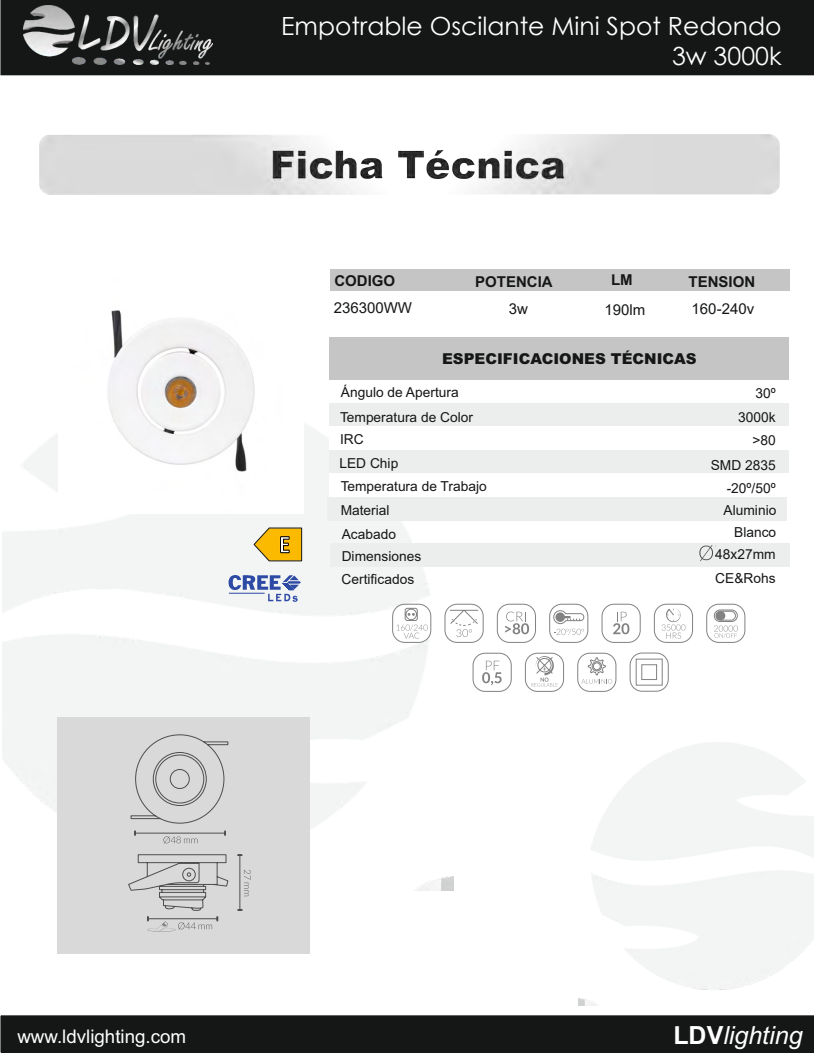
<style>
.page{position:relative;width:814px;height:1053px;background:#fff}
.page>*{position:absolute;margin:0;border:0;box-sizing:border-box;transform-origin:0 0}
.t1{font:700 25.38px "Calibri";color:#fff;scale:.92 1}
.t2{font:25px/30px "Century Gothic";color:#fff;text-align:right}
.t3{font:italic 25px "Arial";color:#fff}
.t4{font:18.75px "Arial";color:#fff}
.t5{font:900 15px "Arial";color:#151616}
.t6{font:700 15px "Arial";color:#151616}
.t7{font:15px "Arial";color:#151616}
.t8{font:15px "Arial";color:#151616}
.t9{font:13.75px/25.8px "Arial";color:#151616}
.t10{font:13.75px "Arial";color:#151616}
.s1{font-style:inherit}
.s2{font-weight:700;font-style:normal}
</style>
<div class="page">
<svg style="left:1px;top:75px;width:813px;height:423px"></svg>
<div style="left:304px;top:119px;width:488px;height:60px;background:#fff;border:1px solid #d9d9da;border-radius:11px"></div>
<div style="left:52px;top:119px;width:516px;height:60px;background:#fff;border:1px solid #d9d9da;border-radius:11px"></div>
<div style="left:330px;top:269px;width:459px;height:22px;background:#c5c5c5"></div>
<div style="left:330px;top:337px;width:459px;height:42px;background:#c5c5c5"></div>
<div style="left:329px;top:380px;width:459px;height:23px;background:#fff"></div>
<div style="left:330px;top:403px;width:459px;height:23px;background:#eceded"></div>
<div style="left:330px;top:449px;width:459px;height:23px;background:#eceded"></div>
<div style="left:328px;top:497px;width:459px;height:24px;background:#eceded"></div>
<div style="left:330px;top:543px;width:459px;height:24px;background:#eceded"></div>
<div style="left:330px;top:473px;width:459px;height:23px;background:#fff"></div>
<div style="left:330px;top:426px;width:459px;height:24px;background:#fff"></div>
<div style="left:0;top:0;width:814px;height:75px;background:#151616"></div>
<img style="left:23px;top:5px;width:189px;height:60px">
<div style="left:1px;top:1015px;width:813px;height:37px;background:#151616"></div>
<div style="left:57px;top:717px;width:252px;height:237px;background:#d9d9da"></div>
<img style="left:39px;top:134px;width:740px;height:61px">
<img style="left:58px;top:269px;width:245px;height:229px">
<hr style="left:136px;top:832px;width:89px;height:1px;background:#4e4e4d">
<hr style="left:240px;top:855px;width:1px;height:55px;background:#4e4e4d">
<svg style="left:163px;top:836px;width:34px;height:7px"></svg>
<svg style="left:244px;top:870px;width:7px;height:26px"></svg>
<svg style="left:130px;top:734px;width:98px;height:89px"></svg>
<svg style="left:128px;top:854px;width:101px;height:77px"></svg>
<svg style="left:699px;top:545px;width:17px;height:16px"></svg>
<svg style="left:505px;top:611px;width:24px;height:23px"></svg>
<div style="left:497px;top:604px;width:39px;height:38px;border:1px solid #818281;border-radius:12px"></div>
<svg style="left:392px;top:603px;width:39px;height:39px"></svg>
<svg style="left:444px;top:603px;width:39px;height:39px"></svg>
<svg style="left:549px;top:603px;width:39px;height:39px"></svg>
<svg style="left:613px;top:611px;width:16px;height:23px"></svg>
<div style="left:602px;top:604px;width:38px;height:38px;border:1px solid #818281;border-radius:12px"></div>
<div style="left:654px;top:604px;width:39px;height:38px;border:1px solid #818281;border-radius:12px"></div>
<svg style="left:661px;top:608px;width:24px;height:30px"></svg>
<div style="left:706px;top:604px;width:39px;height:38px;border:1px solid #818281;border-radius:12px"></div>
<svg style="left:714px;top:609px;width:24px;height:29px"></svg>
<div style="left:716px;top:611px;width:9px;height:9px;background:#818281;border-radius:50%"></div>
<svg style="left:482px;top:660px;width:19px;height:25px"></svg>
<div style="left:473px;top:653px;width:38px;height:38px;border:1px solid #818281;border-radius:12px"></div>
<svg style="left:531px;top:656px;width:27px;height:30px"></svg>
<div style="left:525px;top:653px;width:39px;height:38px;border:1px solid #818281;border-radius:12px"></div>
<svg style="left:577px;top:652px;width:39px;height:39px"></svg>
<svg style="left:629px;top:652px;width:40px;height:39px"></svg>
<svg style="left:228px;top:573px;width:73px;height:29px"></svg>
<hr style="left:229px;top:592px;width:36px;height:1px;background:#2d4aa5">
<svg style="left:253px;top:527px;width:49px;height:34px"></svg>
<h2 class="t2" style="left:281px;top:10px;width:502px">Empotrable Oscilante Mini Spot Redondo<br>3w 3000k</h2>
<p class="t6" style="left:334px;top:275px;width:62px">CODIGO</p>
<p class="t6" style="left:475px;top:275px;width:79px">POTENCIA</p>
<p class="t6" style="left:611px;top:274px;width:23px">LM</p>
<p class="t6" style="left:688px;top:275px;width:68px">TENSION</p>
<p class="t7" style="left:334px;top:298px;width:80px">236300WW</p>
<p class="t7" style="left:509px;top:299px;width:21px">3<span class="s1">w</span></p>
<p class="t7" style="left:604px;top:299px;width:42px">190<span class="s1">lm</span></p>
<p class="t8" style="left:691px;top:303px;width:64px"><span class="s1">160</span>-240v</p>
<h1 class="t1" style="left:279px;top:526px;width:14px">E</h1>
<p class="t5" style="left:442px;top:353px;width:256px">ESPECIFICACIONES TÉCNICAS</p>
<p class="t9" style="left:340px;top:380px;width:134px">Ángulo de Apertura<br>Temperatura de Color</p>
<p class="t9" style="left:340px;top:428px;width:25px">IRC</p>
<p class="t9" style="left:341px;top:474px;width:147px">Temperatura de Trabajo</p>
<p class="t9" style="left:339px;top:451px;width:60px">LED Chip</p>
<p class="t9" style="left:341px;top:499px;width:57px;line-height:23.5px">Material<br>Acabado</p>
<p class="t9" style="left:342px;top:565px;width:74px">Certificados</p>
<p class="t9" style="left:342px;top:544px;width:81px">Dimensiones</p>
<p class="t9" style="left:755px;top:380px;width:22px">30<span class="s1">º</span></p>
<p class="t10" style="left:738px;top:408px;width:39px">3000k</p>
<p class="t10" style="left:752px;top:430px;width:25px">&gt;80</p>
<p class="t10" style="left:726px;top:479px;width:51px">-20º/50º</p>
<p class="t10" style="left:734px;top:523px;width:44px">Blanco</p>
<p class="t10" style="left:711px;top:455px;width:66px">SMD 2835</p>
<p class="t9" style="left:723px;top:497px;width:54px">Aluminio</p>
<p class="t9" style="left:715px;top:541px;width:62px">48<span class="s1">x</span>27<span class="s1">mm</span></p>
<p class="t10" style="left:715px;top:569px;width:62px">CE&amp;Rohs</p>
<h3 class="t4" style="left:17px;top:1028px;width:170px">www.ldvlighting.com</h3>
<h2 class="t3" style="left:673px;top:1026px;width:131px"><span class="s2">LDV</span>lighting</h2>
</div>
